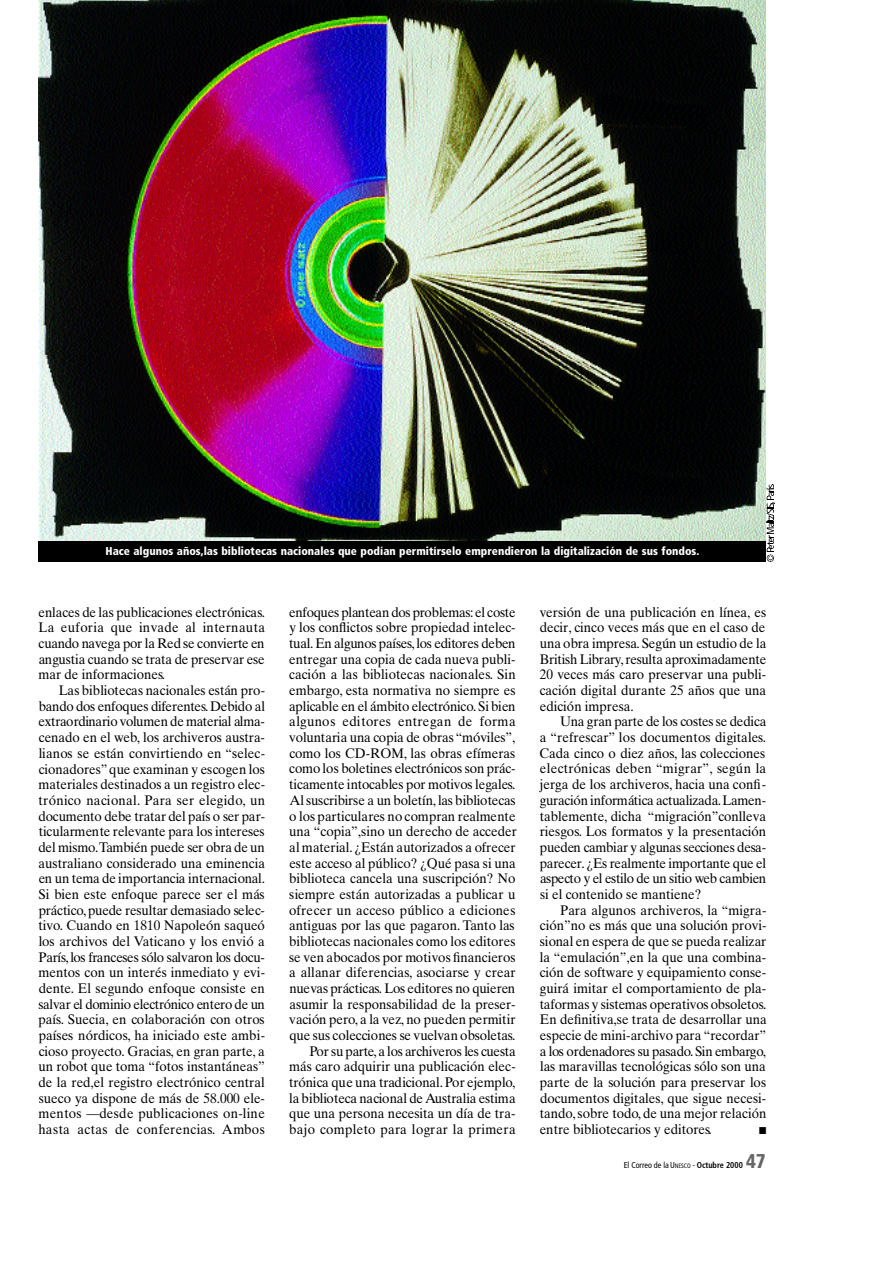
<style>
.page{position:relative;width:893px;height:1263px;background:#fff}
.page>*{position:absolute;margin:0;border:0;box-sizing:border-box;transform-origin:0 0}
.t1{font:900 condensed 19.95px "Frutiger";color:#666;scale:.95 1}
.t2{font:13.95px/15.8px "Times Ten";color:#000;text-align:justify;scale:.95 1}
.t3{font:900 condensed 11.4px "Frutiger";color:#fff}
.t4{font:10.05px "Zapf Dingbats";color:#000;scale:.95 1}
.t5{font:condensed 8.55px "Frutiger";color:#000;scale:.95 1}
.s1{font-size:6.45px}
.s2{font-weight:700}
</style>
<div class="page">
<img style="left:38px;top:0;width:727px;height:542px">
<div style="left:38px;top:542px;width:727px;height:20px;background:#000"></div>
<svg style="left:763px;top:485px;width:11px;height:76px"></svg>
<p class="t3" style="left:105px;top:546px;width:595px">Hace algunos años,las bibliotecas nacionales que podían permitírselo emprendieron la digitalización de sus fondos.</p>
<p class="t2" style="left:38px;top:605px;width:240px">enlaces de las publicaciones electrónicas.<br>La euforia que invade al internauta cuando navega por la Red se convierte en angustia cuando se trata de preservar ese mar de informaciones.</p>
<p class="t2" style="left:38px;top:684px;width:240px;text-indent:20px">Las bibliotecas nacionales están pro&shy;bando dos enfoques diferentes.Debido al extraordinario volumen de material alma&shy;cenado en el web, los archiveros austra&shy;lianos se están convirtiendo en “ s e l e c&shy;c i o n a d o r e s ”que examinan y escogen los materiales destinados a un registro elec&shy;trónico nacional. Para ser elegido, u n documento debe tratar del país o ser par&shy;ticularmente relevante para los intereses del mismo.También puede ser obra de un australiano considerado una eminencia en un tema de importancia internacional.<br>Si bien este enfoque parece ser el más p r á c t i c o,puede resultar demasiado selec&shy;tivo. Cuando en 1810 Napoleón saqueó los archivos del Vaticano y los envió a P a r í s,los franceses sólo salvaron los docu&shy;mentos con un interés inmediato y evi&shy;d e n t e. El segundo enfoque consiste en salvar el dominio electrónico entero de un p a í s. S u e c i a , en colaboración con otros países nórdicos, ha iniciado este ambi&shy;cioso proyecto. Gracias, en gran parte, a un robot que toma “fotos instantáneas” de la red,el registro electrónico central sueco ya dispone de más de 58.000 ele&shy;mentos —desde publicaciones on-line hasta actas de conferencias. Ambos</p>
<p class="t2" style="left:289px;top:605px;width:241px;text-align:right">enfoques plantean dos problemas:el coste y los conflictos sobre propiedad intelec&shy;t u a l . En algunos países, los editores deben entregar una copia de cada nueva publi&shy;cación a las bibliotecas nacionales. S i n embargo, esta normativa no siempre es aplicable en el ámbito electrónico.Si bien algunos editores entregan de forma voluntaria una copia de obras “ m ó v i l e s ” , como los CD-ROM, las obras efímeras como los boletines electrónicos son prác&shy;ticamente intocables por motivos legales.<br>Al suscribirse a un boletín, las bibliotecas o los particulares no compran realmente una “copia”,sino un derecho de acceder al material.¿Están autorizados a ofrecer este acceso al público? ¿Qué pasa si una biblioteca cancela una suscripción? No siempre están autorizadas a publicar u ofrecer un acceso público a ediciones antiguas por las que pagaron. Tanto las bibliotecas nacionales como los editores se ven abocados por motivos fin a n c i e r o s a allanar diferencias, asociarse y crear nuevas prácticas. Los editores no quieren asumir la responsabilidad de la preser&shy;vación pero, a la vez, no pueden permitir que sus colecciones se vuelvan obsoletas.<br>Por su parte,a los archiveros les cuesta más caro adquirir una publicación elec&shy;trónica que una tradicional. Por ejemplo, la biblioteca nacional de Australia estima que una persona necesita un día de tra&shy;bajo completo para lograr la primera</p>
<p class="t2" style="left:539px;top:605px;width:240px">versión de una publicación en línea, es decir, cinco veces más que en el caso de una obra impresa. Según un estudio de la British Library,resulta aproximadamente 20 veces más caro preservar una publi&shy;cación digital durante 25 años que una edición impresa.</p>
<p class="t2" style="left:539px;top:715px;width:240px;text-indent:21px">Una gran parte de los costes se dedica a “ r e f r e s c a r ” los documentos digitales.<br>Cada cinco o diez años, las colecciones electrónicas deben “ m i g r a r ” , según la jerga de los archiveros, hacia una confi&shy;guración informática actualizada.L a m e n&shy;tablemente, dicha “migración”conlleva riesgos. Los formatos y la presentación pueden cambiar y algunas secciones desa&shy;p a r e c e r.¿Es realmente importante que el aspecto y el estilo de un sitio web cambien si el contenido se mantiene?</p>
<p class="t2" style="left:539px;top:903px;width:240px;text-indent:21px">Para algunos archiveros, la “ m i g r a&shy;ción”no es más que una solución provi&shy;sional en espera de que se pueda realizar la “emulación”,en la que una combina&shy;ción de software y equipamiento conse&shy;guirá imitar el comportamiento de pla&shy;taformas y sistemas operativos obsoletos.<br>En definitiva,se trata de desarrollar una especie de mini-archivo para “recordar” a los ordenadores su pasado. Sin embargo, las maravillas tecnológicas sólo son una parte de la solución para preservar los documentos digitales, que sigue necesi&shy;tando,sobre todo, de una mejor relación entre bibliotecarios y editores.</p>
<p class="t4" style="left:759px;top:1126px;width:9px">■</p>
<p class="t5" style="left:623px;top:1161px;width:127px">El Correo de la U<span class="s1">NESCO</span> - <span class="s2">Octubre 2000</span></p>
<h1 class="t1" style="left:746px;top:1153px;width:22px">47</h1>
</div>
